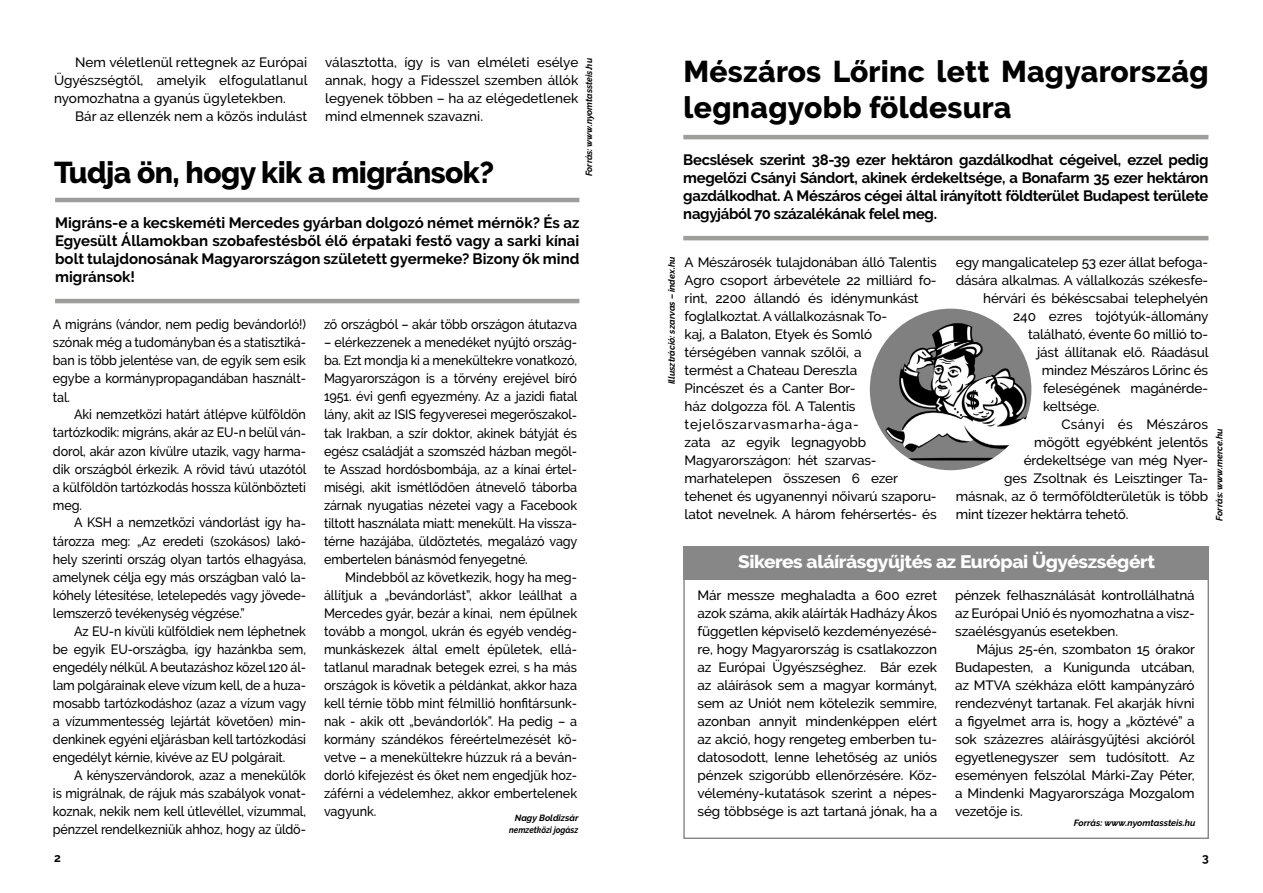
<style>
.page{position:relative;width:1263px;height:893px;background:#fff}
.page>*{position:absolute;margin:0;border:0;box-sizing:border-box;transform-origin:0 0}
.t1{font:800 30px/36px "Raleway";letter-spacing:.01em;color:#000}
.t2{font:800 30px "Raleway";letter-spacing:-.02em;color:#000}
.t3{font:800 18px "Raleway";letter-spacing:-.02em;color:#fff;scale:1.06 1}
.t4{font:700 15px/18px "Raleway";letter-spacing:-.02em;color:#000;text-align:justify}
.t5{font:500 13.5px/18px "Raleway";letter-spacing:-.01em;color:#000;text-align:justify;scale:.93 1}
.t6{font:500 13.5px/18px "Raleway";letter-spacing:-.01em;color:#000;text-align:justify}
.t7{font:500 13.5px "Raleway";letter-spacing:.02em;color:#000}
.t8{font:700 12px "Raleway";color:#000}
.t9{font:italic 700 9px/12px "Raleway";color:#000;text-align:right}
</style>
<div class="page">
<hr style="left:55px;top:198px;width:524px;height:4px;background:#9d9d9c">
<hr style="left:55px;top:299px;width:524px;height:4px;background:#9d9d9c">
<hr style="left:683px;top:135px;width:525px;height:4px;background:#9d9d9c">
<hr style="left:683px;top:236px;width:525px;height:4px;background:#9d9d9c">
<div style="left:683px;top:546px;width:526px;height:33px;background:#878787"></div>
<img style="left:870px;top:309px;width:161px;height:161px;border-radius:81px">
<p class="t6" style="left:325px;top:53px;width:255px">választotta, így is van elméleti esélye annak, hogy a Fidesszel szemben állók legyenek többen – ha az elégedetlenek mind elmennek szavazni.</p>
<p class="t6" style="left:54px;top:53px;width:255px;text-indent:21px">Nem véletlenül rettegnek az Európai Ügyészségtől, amelyik elfogulatlanul nyomozhatna a gyanús ügyletekben.</p>
<p class="t6" style="left:75px;top:107px;width:233px">Bár az ellenzék nem a közös indulást</p>
<p class="t9" style="left:583px;top:176px;width:119px;rotate:-90deg">Forrás: www.nyomtassteis.hu</p>
<h1 class="t2" style="left:54px;top:156px;width:442px">Tudja ön, hogy kik a migránsok?</h1>
<p class="t4" style="left:55px;top:214px;width:526px">Migráns-e a kecskeméti Mercedes gyárban dolgozó német mérnök? És az Egyesült Államokban szobafestésből élő érpataki festő vagy a sarki kínai bolt tulajdonosának Magyarországon született gyermeke? Bizony ők mind migránsok!</p>
<p class="t5" style="left:53px;top:316px;width:274px">A migráns (vándor, nem pedig bevándorló!) szónak még a tudományban és a statisztiká&shy;ban is több jelentése van, de egyik sem esik egybe a kormánypropagandában használt&shy;tal.</p>
<p class="t5" style="left:53px;top:406px;width:274px;text-indent:21px">Aki nemzetközi határt átlépve külföldön tartózkodik: migráns, akár az EU-n belül ván&shy;dorol, akár azon kívülre utazik, vagy harma&shy;dik országból érkezik. A rövid távú utazótól a külföldön tartózkodás hossza különbözteti meg.</p>
<p class="t5" style="left:53px;top:514px;width:274px;text-indent:21px">A KSH a nemzetközi vándorlást így ha&shy;tározza meg: „Az eredeti (szokásos) lakó&shy;hely szerinti ország olyan tartós elhagyása, amelynek célja egy más országban való la&shy;kóhely létesítése, letelepedés vagy jövede&shy;lemszerző tevékenység végzése.”</p>
<p class="t5" style="left:53px;top:622px;width:274px;text-indent:21px">Az EU-n kívüli külföldiek nem léphetnek be egyik EU-országba, így hazánkba sem, engedély nélkül. A beutazáshoz közel 120 ál&shy;lam polgárainak eleve vízum kell, de a huza&shy;mosabb tartózkodáshoz (azaz a vízum vagy a vízummentesség lejártát követően) min&shy;denkinek egyéni eljárásban kell tartózkodási engedélyt kérnie, kivéve az EU polgárait.</p>
<p class="t5" style="left:53px;top:766px;width:274px;text-indent:21px">A kényszervándorok, azaz a menekülők is migrálnak, de rájuk más szabályok vonat&shy;koznak, nekik nem kell útlevéllel, vízummal, pénzzel rendelkezniük ahhoz, hogy az üldö-</p>
<p class="t5" style="left:324px;top:316px;width:274px">ző országból – akár több országon átutazva</p>
<p class="t5" style="left:324px;top:334px;width:274px">– elérkezzenek a menedéket nyújtó ország&shy;ba. Ezt mondja ki a menekültekre vonatkozó, Magyarországon is a törvény erejével bíró 1951. évi genfi egyezmény. Az a jazidi fiatal lány, akit az ISIS fegyveresei megerőszakol&shy;tak Irakban, a szír doktor, akinek bátyját és egész családját a szomszéd házban megöl&shy;te Asszad hordósbombája, az a kínai értel&shy;miségi, akit ismétlődően átnevelő táborba zárnak nyugatias nézetei vagy a Facebook tiltott használata miatt: menekült. Ha vissza&shy;térne hazájába, üldöztetés, megalázó vagy embertelen bánásmód fenyegetné.</p>
<p class="t5" style="left:324px;top:568px;width:274px;text-indent:21px">Mindebből az következik, hogy ha meg&shy;állítjuk a „bevándorlást”, akkor leállhat a Mercedes gyár, bezár a kínai, nem épülnek tovább a mongol, ukrán és egyéb vendég&shy;munkáskezek által emelt épületek, ellá&shy;tatlanul maradnak betegek ezrei, s ha más országok is követik a példánkat, akkor haza kell térnie több mint félmillió honfitársunk&shy;nak - akik ott „bevándorlók”. Ha pedig – a kormány szándékos féreértelmezését kö&shy;vetve – a menekültekre húzzuk rá a beván&shy;dorló kifejezést és őket nem engedjük hoz&shy;záférni a védelemhez, akkor embertelenek vagyunk.</p>
<p class="t9" style="left:509px;top:812px;width:71px">Nagy Boldizsár nemzetközi jogász</p>
<h1 class="t1" style="left:684px;top:54px;width:527px">Mészáros Lőrinc lett Magyarország legnagyobb földesura</h1>
<p class="t4" style="left:683px;top:151px;width:527px">Becslések szerint 38-39 ezer hektáron gazdálkodhat cégeivel, ezzel pedig megelőzi Csányi Sándort, akinek érdekeltsége, a Bonafarm 35 ezer hektáron gazdálkodhat. A Mészáros cégei által irányított földterület Budapest területe nagyjából 70 százalékának felel meg.</p>
<p class="t9" style="left:666px;top:384px;width:129px;rotate:-90deg">Illusztráció: szarvas – index.hu</p>
<p class="t6" style="left:685px;top:253px;width:254px;text-align:left">A Mészárosék tulajdonában álló Talentis<br>Agro csoport árbevétele 22 milliárd fo&shy;rint, 2200 állandó és idénymunkást foglalkoztat. A vállalkozásnak To-<br>kaj, a Balaton, Etyek és Somló térségében vannak szőlői, a<br>termést a Chateau Dereszla<br>Pincészet és a Canter Bor-<br>ház dolgozza föl. A Talentis tejelőszarvasmarha-ága-<br>zata az egyik legnagyobb<br>Magyarországon: hét szarvas&shy;marhatelepen összesen 6 ezer tehenet és ugyanennyi nőivarú szaporu&shy;latot nevelnek. A három fehérsertés- és</p>
<p class="t6" style="left:956px;top:253px;width:254px">egy mangalicatelep 53 ezer állat befoga-</p>
<p class="t6" style="left:956px;top:271px;width:254px">dására alkalmas. A vállalkozás székesfe-</p>
<p class="t6" style="left:983px;top:289px;width:226px">hérvári és békéscsabai telephelyén</p>
<p class="t6" style="left:1013px;top:307px;width:197px">240 ezres tojótyúk-állomány</p>
<p class="t6" style="left:1028px;top:325px;width:182px">található, évente 60 millió to-</p>
<p class="t6" style="left:1037px;top:343px;width:173px">jást állítanak elő. Ráadásul</p>
<p class="t6" style="left:1042px;top:361px;width:168px">mindez Mészáros Lőrinc és</p>
<p class="t6" style="left:1043px;top:379px;width:166px">feleségének magánérde-</p>
<p class="t6" style="left:1043px;top:397px;width:58px">keltsége.</p>
<p class="t7" style="left:1061px;top:416px;width:148px">Csányi és Mészáros</p>
<p class="t6" style="left:1034px;top:433px;width:176px">mögött egyébként jelentős</p>
<p class="t6" style="left:1024px;top:451px;width:186px">érdekeltsége van még Nyer-</p>
<p class="t6" style="left:1004px;top:469px;width:206px">ges Zsoltnak és Leisztinger Ta-</p>
<p class="t6" style="left:956px;top:487px;width:254px">másnak, az ő termőföldterületük is több</p>
<p class="t6" style="left:956px;top:505px;width:174px">mint tízezer hektárra tehető.</p>
<p class="t9" style="left:1213px;top:521px;width:94px;rotate:-90deg">Forrás: www.merce.hu</p>
<h2 class="t3" style="left:738px;top:552px;width:395px">Sikeres aláírásgyűjtés az Európai Ügyészségért</h2>
<p class="t6" style="left:698px;top:586px;width:241px">Már messze meghaladta a 600 ezret azok száma, akik aláírták Hadházy Ákos független képviselő kezdeményezésé&shy;re, hogy Magyarország is csatlakozzon az Európai Ügyészséghez. Bár ezek az aláírások sem a magyar kormányt, sem az Uniót nem kötelezik semmire, azonban annyit mindenképpen elért az akció, hogy rengeteg emberben tu&shy;datosodott, lenne lehetőség az uniós pénzek szigorúbb ellenőrzésére. Köz&shy;vélemény-kutatások szerint a népes&shy;ség többsége is azt tartaná jónak, ha a</p>
<p class="t6" style="left:955px;top:586px;width:241px">pénzek felhasználását kontrollálhatná az Európai Unió és nyomozhatna a vis - szaélésgyanús esetekben.</p>
<p class="t6" style="left:955px;top:640px;width:241px;text-indent:21px">Május 25-én, szombaton 15 órakor Budapesten, a Kunigunda utcában, az MTVA székháza előtt kampányzáró rendezvényt tartanak. Fel akarják hívni a figyelmet arra is, hogy a „köztévé” a sok százezres aláírásgyűjtési akcióról egyetlenegyszer sem tudósított. Az eseményen felszólal Márki-Zay Péter, a Mindenki Magyarországa Mozgalom vezetője is.</p>
<p class="t9" style="left:1074px;top:817px;width:123px">Forrás: www.nyomtassteis.hu</p>
<p class="t8" style="left:54px;top:851px;width:8px">2</p>
<p class="t8" style="left:1202px;top:851px;width:8px">3</p>
</div>
